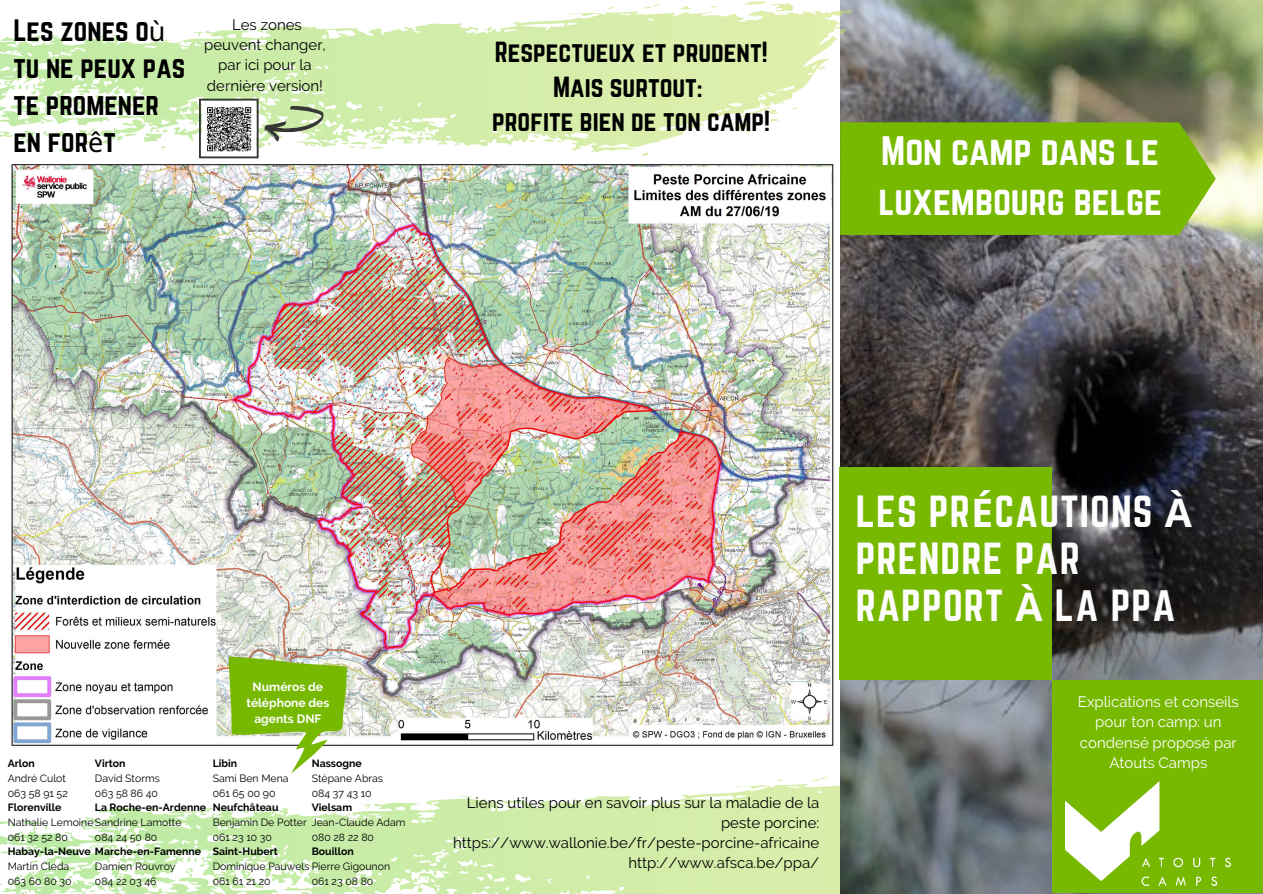
<style>
.page{position:relative;width:1263px;height:894px;background:#fff}
.page>*{position:absolute;margin:0;border:0;box-sizing:border-box;transform-origin:0 0}
.t1{font:39.45px/47.1px "Norwester";letter-spacing:.03em;color:#fdfdfd}
.t2{font:36px/49.5px "Norwester";color:#fff}
.t3{font:27px/37px "Norwester";color:#000}
.t4{font:25.5px/34.8px "Norwester";color:#000;text-align:center}
.t5{font:15px/20.2px "Raleway";color:#000;text-align:center}
.t6{font:15px/20.2px "Raleway";color:#fff;text-align:center}
.t7{font:700 12px/15.8px "Raleway";color:#fff;text-align:center}
.t8{font:10.5px/14.5px "Raleway";color:#000}
.t9{font:700 10.5px "Raleway";color:#000}
.s1{font-family:"Noto Sans"}
.s2{font-family:"Noto Sans";font-weight:700}
</style>
<div class="page">
<svg style="left:0;top:773px;width:840px;height:119px"></svg>
<img style="left:840px;top:0;width:423px;height:893px">
<div style="left:1052px;top:680px;width:211px;height:212px;background:#77b800"></div>
<div style="left:840px;top:122px;width:376px;height:113px;background:#77b800"></div>
<svg style="left:0;top:1px;width:854px;height:158px"></svg>
<img style="left:1065px;top:781px;width:165px;height:104px">
<img style="left:10px;top:164px;width:824px;height:582px">
<div style="left:839px;top:467px;width:212px;height:212px;background:#77b800"></div>
<svg style="left:199px;top:99px;width:128px;height:59px"></svg>
<svg style="left:229px;top:656px;width:118px;height:117px"></svg>
<h3 class="t3" style="left:13px;top:13px;width:173px">Les zones o<span class="s1">ù </span>tu ne peux pas te promener en for<span class="s1">ê</span>t</h3>
<h3 class="t5" style="left:204px;top:14px;width:123px">Les zones peuvent changer, par ici pour la dernière version!</h3>
<h3 class="t4" style="left:492px;top:35px;width:280px">Respectueux et prudent!<br>Mais surtout:<br>profite bien de ton camp!</h3>
<h2 class="t2" style="left:878px;top:128px;width:285px">Mon camp dans le luxembourg belge</h2>
<p class="t7" style="left:246px;top:679px;width:85px">Numéros de téléphone des agents DNF</p>
<p class="t9" style="left:8px;top:757px;width:29px">Arlon</p>
<p class="t8" style="left:8px;top:770px;width:62px">André Culot<br>063 58 91 52</p>
<p class="t9" style="left:8px;top:801px;width:55px">Florenville</p>
<p class="t8" style="left:8px;top:814px;width:175px">Nathalie LemoineSandrine Lamotte<br>061 32 52 80</p>
<p class="t9" style="left:8px;top:845px;width:195px">Habay-la-Neuve Marche-en-Famenne</p>
<p class="t8" style="left:8px;top:858px;width:65px">Martin Cleda<br>063 60 80 30</p>
<p class="t9" style="left:95px;top:757px;width:32px">Virton</p>
<p class="t8" style="left:95px;top:770px;width:66px">David Storms<br>063 58 86 40</p>
<p class="t9" style="left:95px;top:801px;width:113px">La Roche-en-Ardenne</p>
<p class="t8" style="left:95px;top:829px;width:64px">084 24 50 80</p>
<p class="t8" style="left:95px;top:858px;width:82px">Damien Rouvroy<br>084 22 03 46</p>
<p class="t9" style="left:213px;top:757px;width:26px">Libin</p>
<p class="t8" style="left:213px;top:770px;width:77px">Sami Ben Mena<br>061 65 00 90</p>
<p class="t9" style="left:213px;top:801px;width:67px">Neufchâteau</p>
<p class="t8" style="left:213px;top:814px;width:96px">Benjamin De Potter<br>061 23 10 30</p>
<p class="t9" style="left:213px;top:845px;width:67px">Saint-Hubert</p>
<p class="t8" style="left:213px;top:858px;width:179px">Dominique Pauwels Pierre Gigounon<br>061 61 21 20</p>
<p class="t9" style="left:312px;top:757px;width:52px">Nassogne</p>
<p class="t8" style="left:312px;top:770px;width:73px">Stépane Abras<br>084 37 43 10</p>
<p class="t9" style="left:312px;top:801px;width:42px">Vielsam</p>
<p class="t8" style="left:312px;top:814px;width:95px">Jean-Claude Adam<br>080 28 22 80</p>
<p class="t9" style="left:312px;top:845px;width:43px">Bouillon</p>
<p class="t8" style="left:312px;top:873px;width:63px">061 23 08 80</p>
<h3 class="t5" style="left:453px;top:792px;width:368px;text-align:right">Liens utiles pour en savoir plus sur la maladie de la peste porcine: https://www.wallonie.be/fr/peste-porcine-africaine http://www.afsca.be/ppa/</h3>
<h1 class="t1" style="left:856px;top:489px;width:338px">LES PR<span class="s2">É</span>CAUTIONS <span class="s2">À<br></span>PRENDRE PAR<br>RAPPORT <span class="s2">À</span> LA PPA</h1>
<h3 class="t6" style="left:1078px;top:691px;width:163px">Explications et conseils pour ton camp: un condensé proposé par<br>Atouts Camps</h3>
</div>
